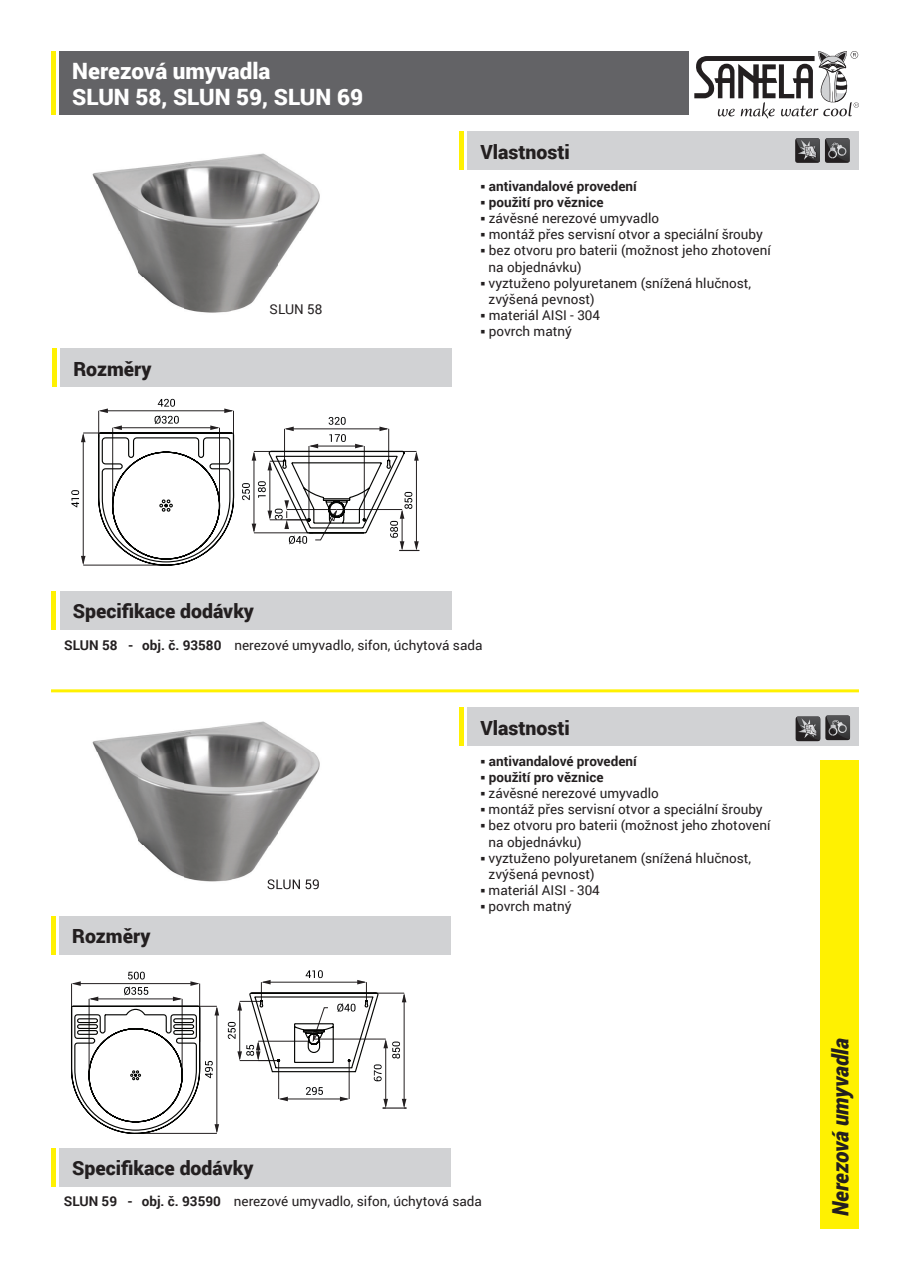
<style>
.page{position:relative;width:910px;height:1280px;background:#fff}
.page>*{position:absolute;margin:0;border:0;box-sizing:border-box;transform-origin:0 0}
.t1{font:900 22.5px/26.2px "Roboto";color:#fff}
.t2{font:italic 900 22.5px "Roboto";letter-spacing:-.005em;color:#231f20;scale:.95 1}
.t3{font:900 19.5px "Roboto";color:#231f20}
.t4{font:13.5px/16.2px "Roboto";color:#231f20}
.t5{font:700 13.5px "Roboto";color:#231f20}
.s1{font-weight:700}
</style>
<div class="page">
<div style="left:60px;top:51px;width:629px;height:64px;background:#636366"></div>
<div style="left:468px;top:132px;width:391px;height:38px;background:#d1d2d4"></div>
<div style="left:60px;top:1148px;width:391px;height:38px;background:#d1d2d4"></div>
<div style="left:61px;top:349px;width:391px;height:38px;background:#d1d2d4"></div>
<div style="left:821px;top:760px;width:38px;height:469px;background:#fff101"></div>
<svg style="left:694px;top:51px;width:165px;height:68px"></svg>
<hr style="left:51px;top:51px;width:4px;height:64px;background:#fff101">
<hr style="left:52px;top:349px;width:4px;height:38px;background:#fff101">
<hr style="left:51px;top:1148px;width:4px;height:38px;background:#fff101">
<hr style="left:459px;top:132px;width:4px;height:38px;background:#fff101">
<div style="left:60px;top:916px;width:391px;height:39px;background:#d1d2d4"></div>
<hr style="left:51px;top:916px;width:4px;height:39px;background:#fff101">
<div style="left:60px;top:591px;width:391px;height:38px;background:#d1d2d4"></div>
<hr style="left:52px;top:591px;width:4px;height:38px;background:#fff101">
<div style="left:468px;top:707px;width:391px;height:38px;background:#d1d2d4"></div>
<hr style="left:459px;top:707px;width:4px;height:38px;background:#fff101">
<img style="left:92px;top:153px;width:228px;height:160px">
<svg style="left:71px;top:399px;width:348px;height:167px"></svg>
<svg style="left:795px;top:138px;width:25px;height:25px"></svg>
<svg style="left:796px;top:138px;width:24px;height:24px"></svg>
<svg style="left:825px;top:138px;width:25px;height:25px"></svg>
<svg style="left:826px;top:138px;width:24px;height:24px"></svg>
<div style="left:796px;top:716px;width:24px;height:25px;background:#231f20;border-radius:3px"></div>
<svg style="left:796px;top:716px;width:24px;height:24px"></svg>
<svg style="left:825px;top:715px;width:25px;height:25px"></svg>
<svg style="left:826px;top:715px;width:24px;height:24px"></svg>
<svg style="left:71px;top:970px;width:335px;height:164px"></svg>
<hr style="left:51px;top:689px;width:808px;height:3px;background:#fff101">
<img style="left:92px;top:721px;width:228px;height:169px">
<img style="left:267px;top:879px;width:52px;height:10px">
<h1 class="t1" style="left:72px;top:57px;width:292px">Nerezová umyvadla<br>SLUN 58, SLUN 59, SLUN 69</h1>
<h2 class="t3" style="left:73px;top:355px;width:80px">Rozměry</h2>
<p class="t4" style="left:270px;top:301px;width:54px">SLUN 58</p>
<h2 class="t3" style="left:480px;top:139px;width:91px">Vlastnosti</h2>
<p class="t5" style="left:480px;top:176px;width:158px">○ antivandalové provedení</p>
<p class="t5" style="left:480px;top:192px;width:125px">○ použití pro věznice</p>
<p class="t4" style="left:480px;top:210px;width:180px">○ závěsné nerezové umyvadlo</p>
<p class="t4" style="left:480px;top:226px;width:284px">○ montáž přes servisní otvor a speciální šrouby</p>
<p class="t4" style="left:489px;top:242px;width:284px;text-indent:-8px">○ bez otvoru pro baterii (možnost jeho zhotovení na objednávku)</p>
<p class="t4" style="left:489px;top:274px;width:264px;text-indent:-8px">○ vyztuženo polyuretanem (snížená hlučnost, zvýšená pevnost)</p>
<p class="t4" style="left:480px;top:307px;width:121px">○ materiál AISI - 304</p>
<p class="t4" style="left:480px;top:323px;width:93px">○ povrch matný</p>
<h2 class="t3" style="left:73px;top:597px;width:183px">Specifikace dodávky</h2>
<p class="t4" style="left:64px;top:636px;width:420px"><span class="s1">SLUN 58 - obj. č. 93580</span> nerezové umyvadlo, sifon, úchytová sada</p>
<h2 class="t3" style="left:72px;top:923px;width:80px">Rozměry</h2>
<h2 class="t3" style="left:72px;top:1154px;width:183px">Specifikace dodávky</h2>
<h2 class="t3" style="left:480px;top:714px;width:91px">Vlastnosti</h2>
<p class="t5" style="left:480px;top:751px;width:158px">○ antivandalové provedení</p>
<p class="t5" style="left:480px;top:767px;width:125px">○ použití pro věznice</p>
<p class="t4" style="left:480px;top:784px;width:180px">○ závěsné nerezové umyvadlo</p>
<p class="t4" style="left:480px;top:801px;width:284px">○ montáž přes servisní otvor a speciální šrouby</p>
<p class="t4" style="left:489px;top:817px;width:283px;text-indent:-8px">○ bez otvoru pro baterii (možnost jeho zhotovení na objednávku)</p>
<p class="t4" style="left:489px;top:849px;width:264px;text-indent:-8px">○ vyztuženo polyuretanem (snížená hlučnost, zvýšená pevnost)</p>
<p class="t4" style="left:480px;top:882px;width:121px">○ materiál AISI - 304</p>
<p class="t4" style="left:480px;top:898px;width:93px">○ povrch matný</p>
<p class="t4" style="left:64px;top:1193px;width:420px"><span class="s1">SLUN 59 - obj. č. 93590</span> nerezové umyvadlo, sifon, úchytová sada</p>
<h1 class="t2" style="left:825px;top:1216px;width:188px;rotate:-90deg">Nerezová umyvadla</h1>
</div>
